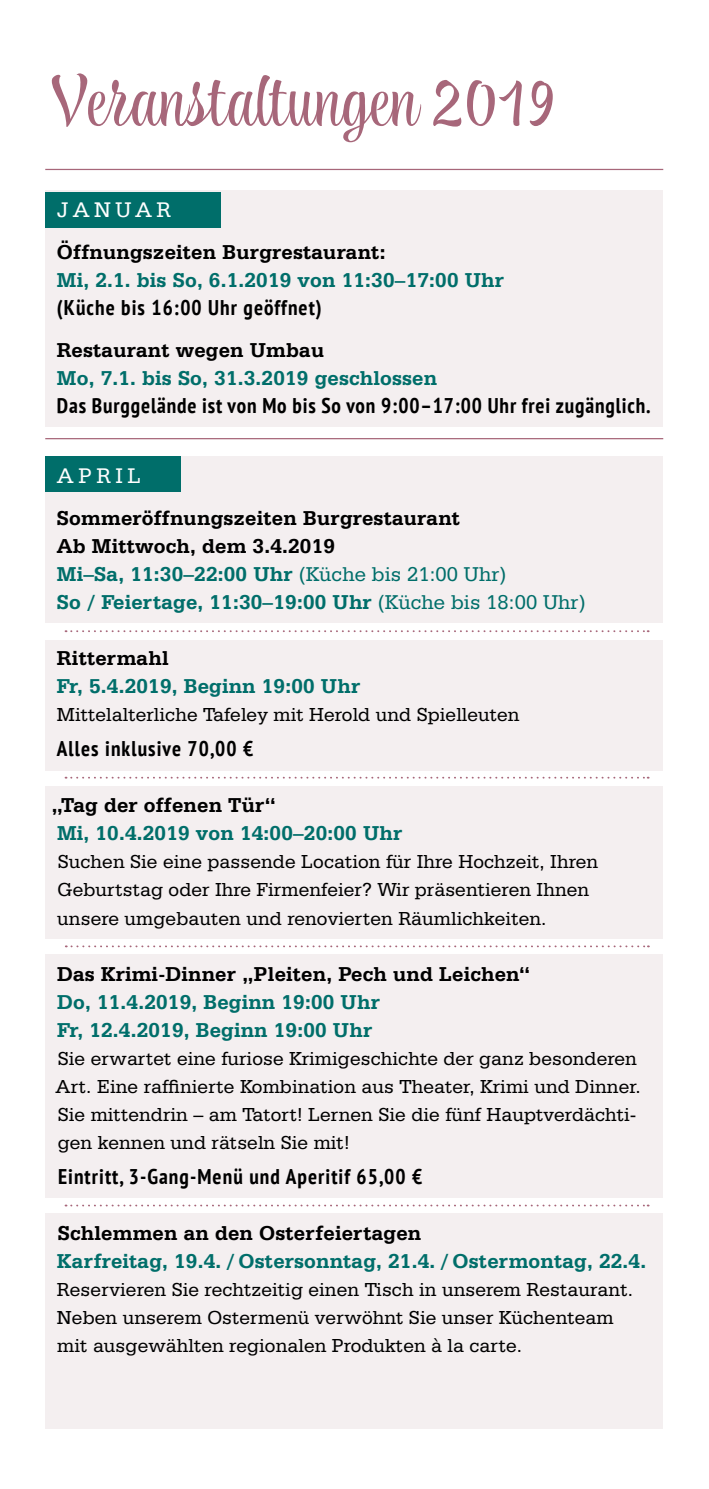
<style>
.page{position:relative;width:709px;height:1489px;background:#fff}
.page>*{position:absolute;margin:0;border:0;box-sizing:border-box;transform-origin:0 0}
.t1{font:75px "TT Knickerbockers Script";color:#a7677a}
.t2{font:22.5px "Serifa BT";letter-spacing:.2em;color:#fff}
.t3{font:700 21.25px/28px "Serifa BT";letter-spacing:.01em;color:#000}
.t4{font:700 21.25px/28px "Serifa BT";letter-spacing:.01em;color:#006e6a}
.t5{font:700 condensed 21.25px "PT Sans";letter-spacing:.05em;color:#000}
.t6{font:20px/28px "Serifa BT";letter-spacing:.005em;color:#000}
.s1{color:#006e6a}
.s2{font-weight:400;color:#006e6a}
</style>
<div class="page">
<hr style="left:45px;top:438px;width:618px;height:1px;background:#a7677a">
<svg style="left:66px;top:630px;width:582px;height:2px"></svg>
<svg style="left:66px;top:776px;width:582px;height:2px"></svg>
<svg style="left:66px;top:945px;width:583px;height:2px"></svg>
<svg style="left:66px;top:1204px;width:582px;height:2px"></svg>
<hr style="left:45px;top:169px;width:618px;height:1px;background:#a7677a">
<div style="left:45px;top:190px;width:618px;height:237px;background:#f4eff0"></div>
<div style="left:45px;top:456px;width:618px;height:167px;background:#f4eff0"></div>
<div style="left:45px;top:640px;width:618px;height:130px;background:#f4eff0"></div>
<div style="left:45px;top:785px;width:618px;height:153px;background:#f4eff0"></div>
<div style="left:45px;top:953px;width:618px;height:244px;background:#f4eff0"></div>
<div style="left:45px;top:1212px;width:618px;height:216px;background:#f4eff0"></div>
<div style="left:45px;top:192px;width:175px;height:35px;background:#006e6a"></div>
<div style="left:45px;top:456px;width:135px;height:36px;background:#006e6a"></div>
<h1 class="t1" style="left:49px;top:55px;width:509px">Veranstaltungen 2019</h1>
<p class="t2" style="left:57px;top:196px;width:115px">JANUAR</p>
<p class="t3" style="left:57px;top:237px;width:330px">Öffnungszeiten Burgrestaurant:</p>
<p class="t4" style="left:57px;top:265px;width:448px">Mi, 2.1. bis So, 6.1.2019 von 11:30–17:00 Uhr</p>
<p class="t5" style="left:57px;top:293px;width:266px">(Küche bis 16:00 Uhr geöffnet)</p>
<p class="t3" style="left:57px;top:335px;width:269px">Restaurant wegen Umbau</p>
<p class="t4" style="left:57px;top:363px;width:382px">Mo, 7.1. bis So, 31.3.2019 geschlossen</p>
<p class="t5" style="left:57px;top:391px;width:594px">Das Burggelände ist von Mo bis So von 9:00–17:00 Uhr frei zugänglich.</p>
<p class="t2" style="left:57px;top:462px;width:85px">APRIL</p>
<p class="t3" style="left:57px;top:503px;width:530px">Sommeröffnungszeiten Burgrestaurant<br>Ab Mittwoch, dem 3.4.2019<br><span class="s1">Mi–Sa, 11:30–22:00 Uhr</span> <span class="s2">(Küche bis 21:00 Uhr)<br></span><span class="s1">So / Feiertage, 11:30–19:00 Uhr</span> <span class="s2">(Küche bis 18:00 Uhr)</span></p>
<p class="t3" style="left:57px;top:643px;width:113px">Rittermahl</p>
<p class="t4" style="left:57px;top:671px;width:304px">Fr, 5.4.2019, Beginn 19:00 Uhr</p>
<p class="t6" style="left:57px;top:700px;width:464px">Mittelalterliche Tafeley mit Herold und Spielleuten</p>
<p class="t5" style="left:57px;top:734px;width:198px">Alles inklusive 70,00 €</p>
<p class="t3" style="left:51px;top:790px;width:226px">„Tag der offenen Tür“</p>
<p class="t4" style="left:57px;top:818px;width:346px">Mi, 10.4.2019 von 14:00–20:00 Uhr</p>
<p class="t6" style="left:57px;top:847px;width:542px">Suchen Sie eine passende Location für Ihre Hochzeit, Ihren<br>Geburtstag oder Ihre Firmenfeier? Wir präsentieren Ihnen unsere umgebauten und renovierten Räumlichkeiten.</p>
<p class="t3" style="left:57px;top:958px;width:475px">Das Krimi-Dinner „Pleiten, Pech und Leichen“</p>
<p class="t4" style="left:57px;top:986px;width:324px">Do, 11.4.2019, Beginn 19:00 Uhr<br>Fr, 12.4.2019, Beginn 19:00 Uhr</p>
<p class="t6" style="left:56px;top:1043px;width:586px">Sie erwartet eine furiose Krimigeschichte der ganz besonderen Art. Eine raffinierte Kombination aus Theater, Krimi und Dinner.<br>Sie mittendrin – am Tatort! Lernen Sie die fünf Hauptverdächti&shy;gen kennen und rätseln Sie mit!</p>
<p class="t5" style="left:58px;top:1161px;width:366px">Eintritt, 3-Gang-Menü und Aperitif 65,00 €</p>
<p class="t3" style="left:58px;top:1217px;width:365px">Schlemmen an den Osterfeiertagen</p>
<p class="t4" style="left:57px;top:1245px;width:590px">Karfreitag, 19.4. / Ostersonntag, 21.4. / Ostermontag, 22.4.</p>
<p class="t6" style="left:57px;top:1274px;width:577px">Reservieren Sie rechtzeitig einen Tisch in unserem Restaurant.<br>Neben unserem Ostermenü verwöhnt Sie unser Küchenteam mit ausgewählten regionalen Produkten à la carte.</p>
</div>
